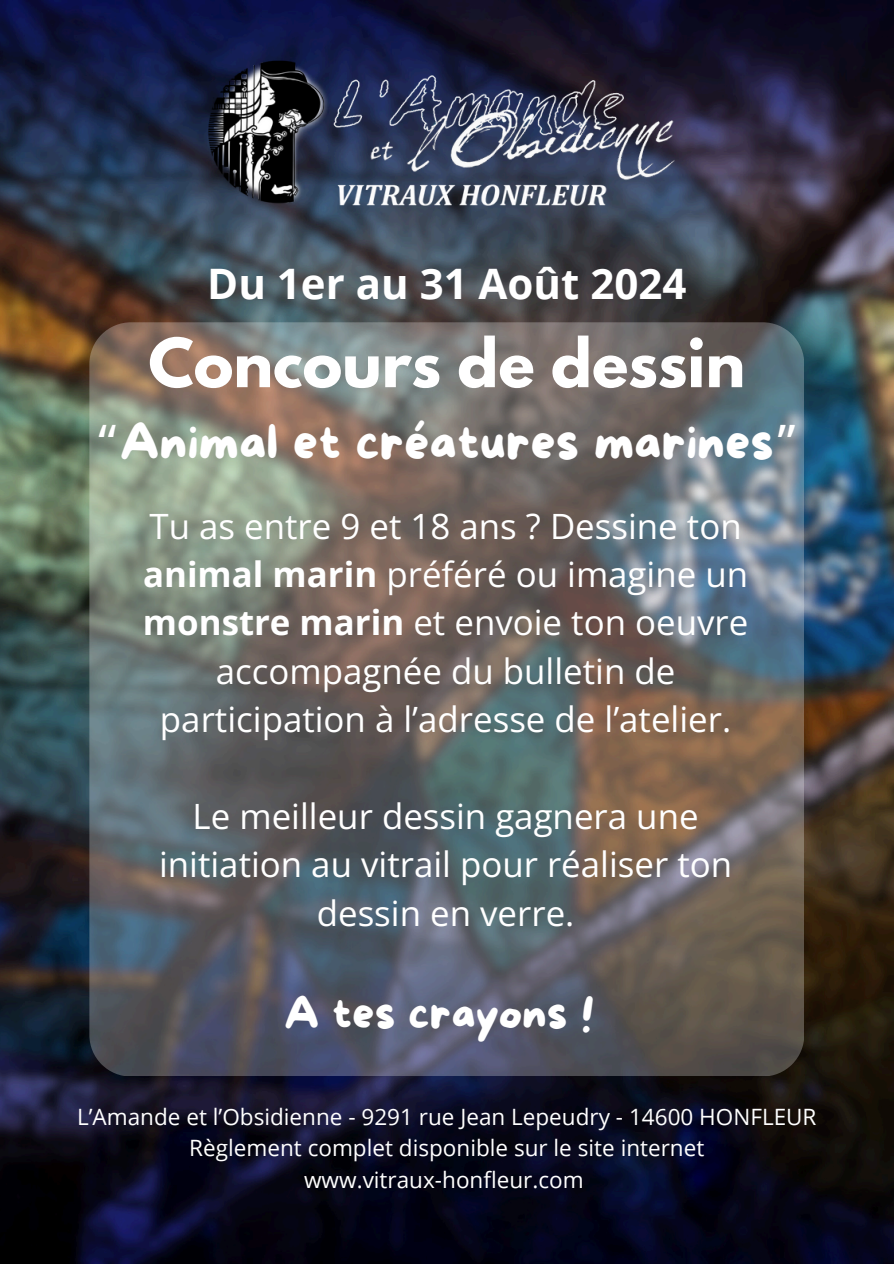
<style>
.page{position:relative;width:894px;height:1264px;background:#fff}
.page>*{position:absolute;margin:0;border:0;box-sizing:border-box;transform-origin:0 0}
.t1{font:700 60px "League Spartan";color:#fff}
.t2{font:49.5px "More Sugar";color:#fff}
.t3{font:43.8px "More Sugar";color:#fff}
.t4{font:700 42px "Open Sans";color:#fff}
.t5{font:34.8px/48.3px "Open Sans";color:#fff;text-align:center}
.t6{font:22.5px/31.5px "Open Sans";color:#fff;text-align:center}
.s1{font-family:"Noto Sans Gurmukhi"}
.s2{font-weight:700}
</style>
<div class="page">
<img style="left:0;top:0;width:892px;height:1263px">
<img style="left:194px;top:53px;width:503px;height:160px">
<svg style="left:89px;top:322px;width:715px;height:754px"></svg>
<p class="t4" style="left:207px;top:254px;width:480px">Du 1er au 31 Août 2024</p>
<h1 class="t1" style="left:148px;top:333px;width:598px">Concours de dessin</h1>
<h2 class="t2" style="left:95px;top:416px;width:705px"><span class="s1">“</span>Animal et créatures marines<span class="s1">”</span></h2>
<p class="t5" style="left:143px;top:501px;width:606px">Tu as entre 9 et 18 ans ? Dessine ton <span class="s2">animal marin</span> préféré ou imagine un <span class="s2">monstre marin</span> et envoie ton oeuvre accompagnée du bulletin de participation à l’adresse de l’atelier.</p>
<p class="t5" style="left:159px;top:791px;width:574px">Le meilleur dessin gagnera une initiation au vitrail pour réaliser ton dessin en verre.</p>
<p class="t3" style="left:284px;top:990px;width:312px">A tes crayons !</p>
<p class="t6" style="left:77px;top:1100px;width:740px">L’Amande et l’Obsidienne - 9291 rue Jean Lepeudry - 14600 HONFLEUR<br>Règlement complet disponible sur le site internet www.vitraux-honfleur.com</p>
</div>
